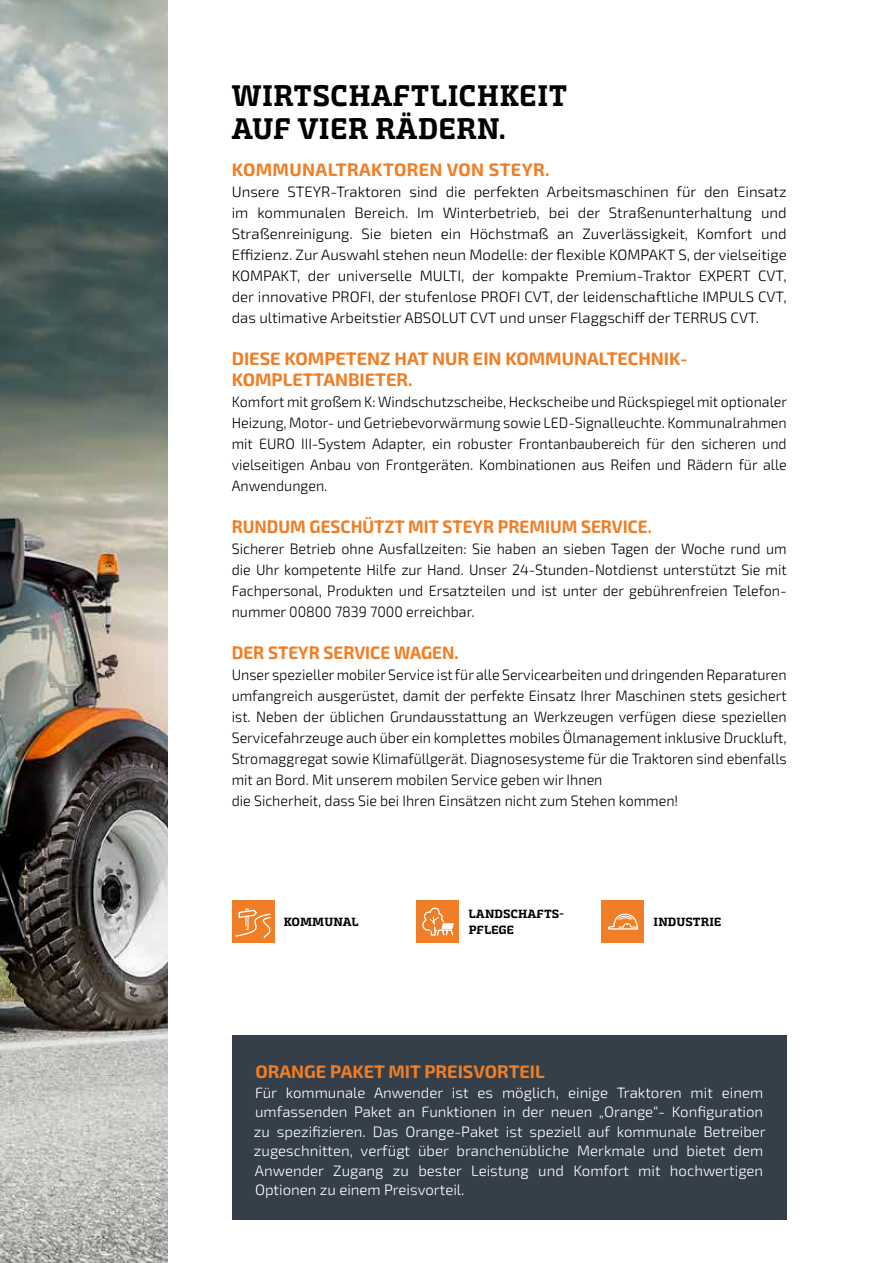
<style>
.page{position:relative;width:893px;height:1263px;background:#fff}
.page>*{position:absolute;margin:0;border:0;box-sizing:border-box;transform-origin:0 0}
.t1{font:700 30px/33px "Exo Slab Pro";letter-spacing:.02em;color:#000;scale:.95 1}
.t2{font:700 18px/21px "Exo 2";color:#ef7e26}
.t3{font:700 18px "Exo 2";color:#ef7e26;scale:.95 1}
.t4{font:700 18px "Exo 2";letter-spacing:.02em;color:#ef7e26}
.t5{font:300 15px/21px "Exo 2";color:#000;text-align:justify;scale:.95 1}
.t6{font:300 15px/21px "Exo 2";color:#000;text-align:justify}
.t7{font:300 15px/19.5px "Exo 2";color:#fff}
.t8{font:700 12px/16.5px "Exo Slab Pro";letter-spacing:.01em;color:#000}
</style>
<div class="page">
<img style="left:0;top:0;width:168px;height:1263px">
<div style="left:232px;top:1035px;width:555px;height:185px;background:#353f4a"></div>
<div style="left:232px;top:900px;width:42px;height:43px;background:#ef7e26"></div>
<svg style="left:235px;top:908px;width:40px;height:31px"></svg>
<div style="left:417px;top:900px;width:42px;height:43px;background:#ef7e26"></div>
<svg style="left:422px;top:907px;width:32px;height:29px"></svg>
<div style="left:602px;top:900px;width:42px;height:43px;background:#ef7e26"></div>
<svg style="left:607px;top:913px;width:32px;height:17px"></svg>
<h1 class="t1" style="left:232px;top:79px;width:355px">WIRTSCHAFTLICHKEIT<br>AUF VIER RÄDERN.</h1>
<p class="t4" style="left:232px;top:157px;width:319px">KOMMUNALTRAKTOREN VON STEYR.</p>
<p class="t6" style="left:232px;top:181px;width:556px">Unsere STEYR-Traktoren sind die perfekten Arbeitsmaschinen für den Einsatz im kommunalen Bereich. Im Winterbetrieb, bei der Straßenunterhaltung und Straßenreinigung. Sie bieten ein Höchstmaß an Zuverlässigkeit, Komfort und Effizienz. Zur Auswahl stehen neun Modelle: der flexible KOMPAKT S, der vielseitige KOMPAKT, der universelle MULTI, der kompakte Premium-Traktor EXPERT CVT, der innovative PROFI, der stufenlose PROFI CVT, der leidenschaftliche IMPULS CVT, das ultimative Arbeitstier ABSOLUT CVT und unser Flaggschiff der TERRUS CVT.</p>
<p class="t2" style="left:232px;top:347px;width:457px">DIESE KOMPETENZ HAT NUR EIN KOMMUNALTECHNIK-<br>KOMPLETTANBIETER.</p>
<p class="t5" style="left:232px;top:391px;width:586px">Komfort mit großem K: Windschutzscheibe, Heckscheibe und Rückspiegel mit optionaler Heizung, Motor- und Getriebevorwärmung sowie LED-Signalleuchte. Kommunalrahmen mit EURO III-System Adapter, ein robuster Frontanbaubereich für den sicheren und vielseitigen Anbau von Frontgeräten. Kombinationen aus Reifen und Rädern für alle Anwendungen.</p>
<p class="t3" style="left:232px;top:514px;width:444px">RUNDUM GESCHÜTZT MIT STEYR PREMIUM SERVICE.</p>
<p class="t5" style="left:232px;top:538px;width:586px">Sicherer Betrieb ohne Ausfallzeiten: Sie haben an sieben Tagen der Woche rund um die Uhr kompetente Hilfe zur Hand. Unser 24-Stunden-Notdienst unterstützt Sie mit Fachpersonal, Produkten und Ersatzteilen und ist unter der gebührenfreien Telefon&shy;nummer 00800 7839 7000 erreichbar.</p>
<p class="t3" style="left:232px;top:640px;width:240px">DER STEYR SERVICE WAGEN.</p>
<p class="t5" style="left:232px;top:664px;width:586px;text-align:left">Unser spezieller mobiler Service ist für alle Servicearbeiten und dringenden Reparaturen umfangreich ausgerüstet, damit der perfekte Einsatz Ihrer Maschinen stets gesichert ist. Neben der üblichen Grundausstattung an Werkzeugen verfügen diese speziellen Servicefahrzeuge auch über ein komplettes mobiles Ölmanagement inklusive Druckluft, Stromaggregat sowie Klimafüllgerät. Diagnosesysteme für die Traktoren sind ebenfalls mit an Bord. Mit unserem mobilen Service geben wir Ihnen<br>die Sicherheit, dass Sie bei Ihren Einsätzen nicht zum Stehen kommen!</p>
<p class="t8" style="left:469px;top:905px;width:97px">LANDSCHAFTS-<br>PFLEGE</p>
<p class="t8" style="left:284px;top:913px;width:77px">KOMMUNAL</p>
<p class="t8" style="left:654px;top:913px;width:69px">INDUSTRIE</p>
<p class="t2" style="left:255px;top:1061px;width:291px">ORANGE PAKET MIT PREISVORTEIL</p>
<p class="t7" style="left:254px;top:1082px;width:513px">Für kommunale Anwender ist es möglich, einige Traktoren mit einem umfassenden Paket an Funktionen in der neuen „Orange“- Konfiguration zu spezifizieren. Das Orange-Paket ist speziell auf kommunale Betreiber zugeschnitten, verfügt über branchenübliche Merkmale und bietet dem Anwender Zugang zu bester Leistung und Komfort mit hochwertigen Optionen zu einem Preisvorteil.</p>
</div>
